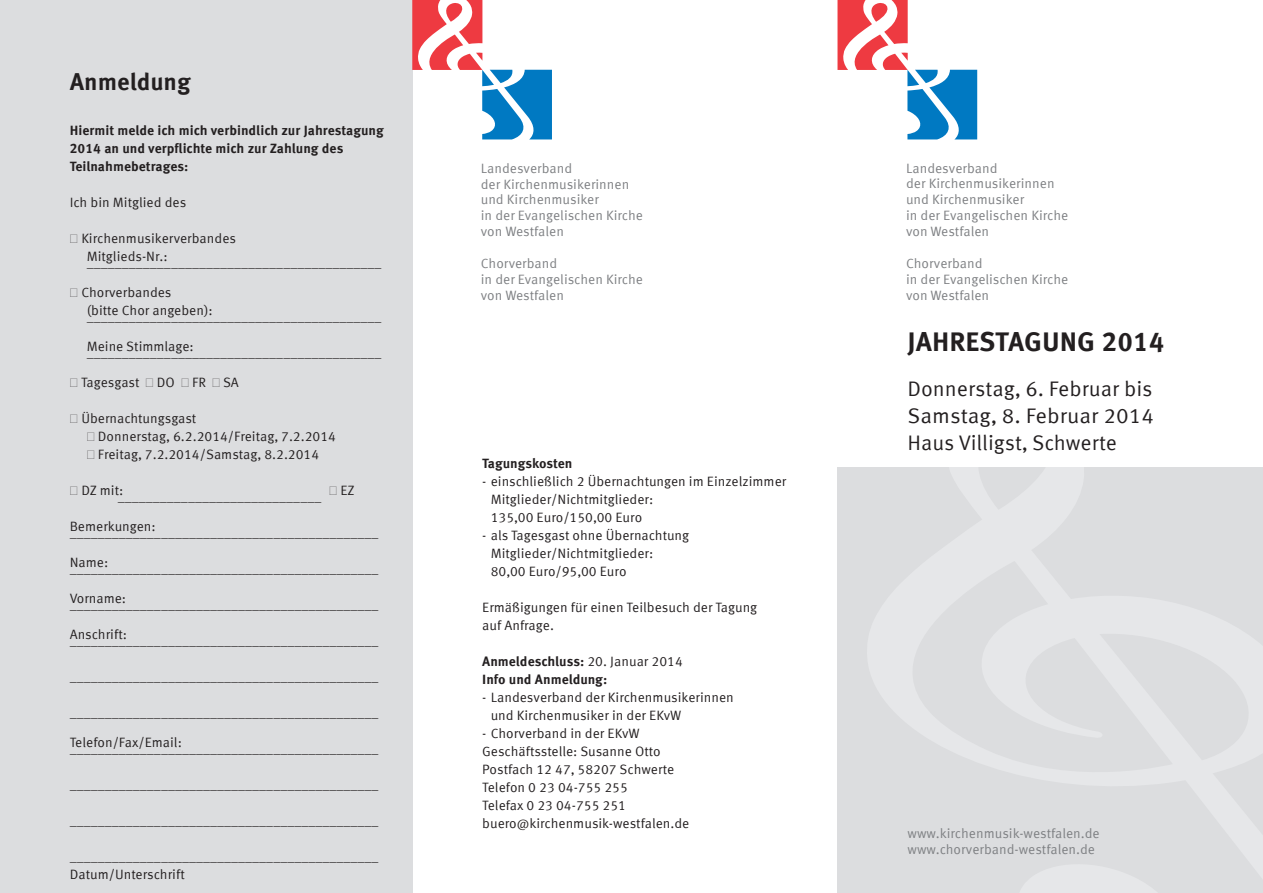
<style>
.page{position:relative;width:1263px;height:893px;background:#fff}
.page>*{position:absolute;margin:0;border:0;box-sizing:border-box;transform-origin:0 0}
.t1{font:700 27px "Meta Corr";color:#231f20}
.t2{font:700 24px "Meta Corr";color:#231f20}
.t3{font:21px/27px "Meta Corr";color:#231f20;text-align:justify}
.t4{font:13.5px/18px "Meta Corr";color:#231f20}
.t5{font:13.5px/15.9px "Meta Corr";color:#7e8083}
.t6{font:700 13.5px/18px "Meta Corr";color:#231f20}
.s1{font-weight:400}
</style>
<div class="page">
<div style="left:0;top:0;width:412px;height:893px;background:#dcdddf"></div>
<svg style="left:838px;top:468px;width:425px;height:425px;background:#dedfe1"></svg>
<svg style="left:838px;top:0;width:139px;height:139px"></svg>
<svg style="left:412px;top:0;width:140px;height:139px"></svg>
<h2 class="t2" style="left:70px;top:68px;width:123px">Anmeldung</h2>
<p class="t6" style="left:70px;top:121px;width:316px">Hiermit melde ich mich verbindlich zur Jahrestagung<br>2014 an und verpflichte mich zur Zahlung des<br>Teilnahmebetrages:</p>
<p class="t4" style="left:70px;top:193px;width:118px">Ich bin Mitglied des</p>
<p class="t4" style="left:87px;top:229px;width:151px;text-indent:-17px">◯ Kirchenmusikerverbandes<br>Mitglieds-Nr.:</p>
<p class="t4" style="left:87px;top:253px;width:296px">__________________________________________</p>
<p class="t4" style="left:87px;top:283px;width:128px;text-indent:-17px">◯ Chorverbandes<br>(bitte Chor angeben):</p>
<p class="t4" style="left:87px;top:307px;width:296px">__________________________________________</p>
<p class="t4" style="left:87px;top:337px;width:109px">Meine Stimmlage:</p>
<p class="t4" style="left:87px;top:343px;width:296px">__________________________________________</p>
<p class="t4" style="left:70px;top:373px;width:171px">◯ Tagesgast ◯ DO ◯ FR ◯ SA</p>
<p class="t4" style="left:87px;top:409px;width:251px;text-indent:-17px">◯ Übernachtungsgast<br>◯ Donnerstag, 6.2.2014/Freitag, 7.2.2014 ◯ Freitag, 7.2.2014/Samstag, 8.2.2014</p>
<p class="t4" style="left:70px;top:481px;width:55px">◯ DZ mit:</p>
<p class="t4" style="left:329px;top:481px;width:27px">◯ EZ</p>
<p class="t4" style="left:118px;top:487px;width:205px">_____________________________</p>
<p class="t4" style="left:70px;top:517px;width:88px">Bemerkungen:</p>
<p class="t4" style="left:70px;top:523px;width:310px">____________________________________________</p>
<p class="t4" style="left:70px;top:553px;width:40px">Name:</p>
<p class="t4" style="left:70px;top:559px;width:310px">____________________________________________</p>
<p class="t4" style="left:70px;top:589px;width:58px">Vorname:</p>
<p class="t4" style="left:70px;top:595px;width:310px">____________________________________________</p>
<p class="t4" style="left:70px;top:625px;width:59px">Anschrift:</p>
<p class="t4" style="left:70px;top:631px;width:310px">____________________________________________</p>
<p class="t4" style="left:70px;top:667px;width:310px">____________________________________________</p>
<p class="t4" style="left:70px;top:703px;width:310px">____________________________________________</p>
<p class="t4" style="left:70px;top:733px;width:114px">Telefon/Fax/Email:</p>
<p class="t4" style="left:70px;top:739px;width:310px">____________________________________________</p>
<p class="t4" style="left:70px;top:775px;width:310px">____________________________________________</p>
<p class="t4" style="left:70px;top:811px;width:310px">____________________________________________</p>
<p class="t4" style="left:70px;top:847px;width:310px">____________________________________________<br>Datum/Unterschrift</p>
<p class="t5" style="left:481px;top:160px;width:164px">Landesverband<br>der Kirchenmusikerinnen und Kirchenmusiker<br>in der Evangelischen Kirche von Westfalen</p>
<p class="t5" style="left:481px;top:255px;width:164px">Chorverband<br>in der Evangelischen Kirche von Westfalen</p>
<p class="t6" style="left:482px;top:454px;width:92px">Tagungskosten</p>
<p class="t4" style="left:491px;top:472px;width:297px;text-indent:-9px">- einschließlich 2 Übernachtungen im Einzelzimmer<br>Mitglieder/Nichtmitglieder:<br>135,00 Euro/150,00 Euro</p>
<p class="t4" style="left:491px;top:526px;width:200px;text-indent:-9px">- als Tagesgast ohne Übernachtung<br>Mitglieder/Nichtmitglieder:<br>80,00 Euro/95,00 Euro</p>
<p class="t4" style="left:482px;top:598px;width:277px">Ermäßigungen für einen Teilbesuch der Tagung auf Anfrage.</p>
<p class="t6" style="left:482px;top:652px;width:202px">Anmeldeschluss: <span class="s1">20. Januar 2014<br></span>Info und Anmeldung:</p>
<p class="t4" style="left:491px;top:688px;width:245px;text-indent:-9px">- Landesverband der Kirchenmusikerinnen und Kirchenmusiker in der EKvW</p>
<p class="t4" style="left:482px;top:724px;width:209px">- Chorverband in der EKvW<br>Geschäftsstelle: Susanne Otto<br>Postfach 12 47, 58207 Schwerte<br>Telefon 0 23 04-755 255<br>Telefax 0 23 04-755 251 buero@kirchenmusik-westfalen.de</p>
<p class="t5" style="left:906px;top:159px;width:164px">Landesverband<br>der Kirchenmusikerinnen und Kirchenmusiker<br>in der Evangelischen Kirche von Westfalen</p>
<p class="t5" style="left:906px;top:255px;width:164px">Chorverband<br>in der Evangelischen Kirche von Westfalen</p>
<h1 class="t1" style="left:907px;top:326px;width:258px">Jah restagung 2014</h1>
<h3 class="t3" style="left:907px;top:375px;width:248px">Donnerstag, 6. Februar bis Samstag, 8. Februar 2014<br>Haus Villigst, Schwerte</h3>
<p class="t5" style="left:907px;top:825px;width:194px">www.kirchenmusik-westfalen.de www.chorverband-westfalen.de</p>
</div>
